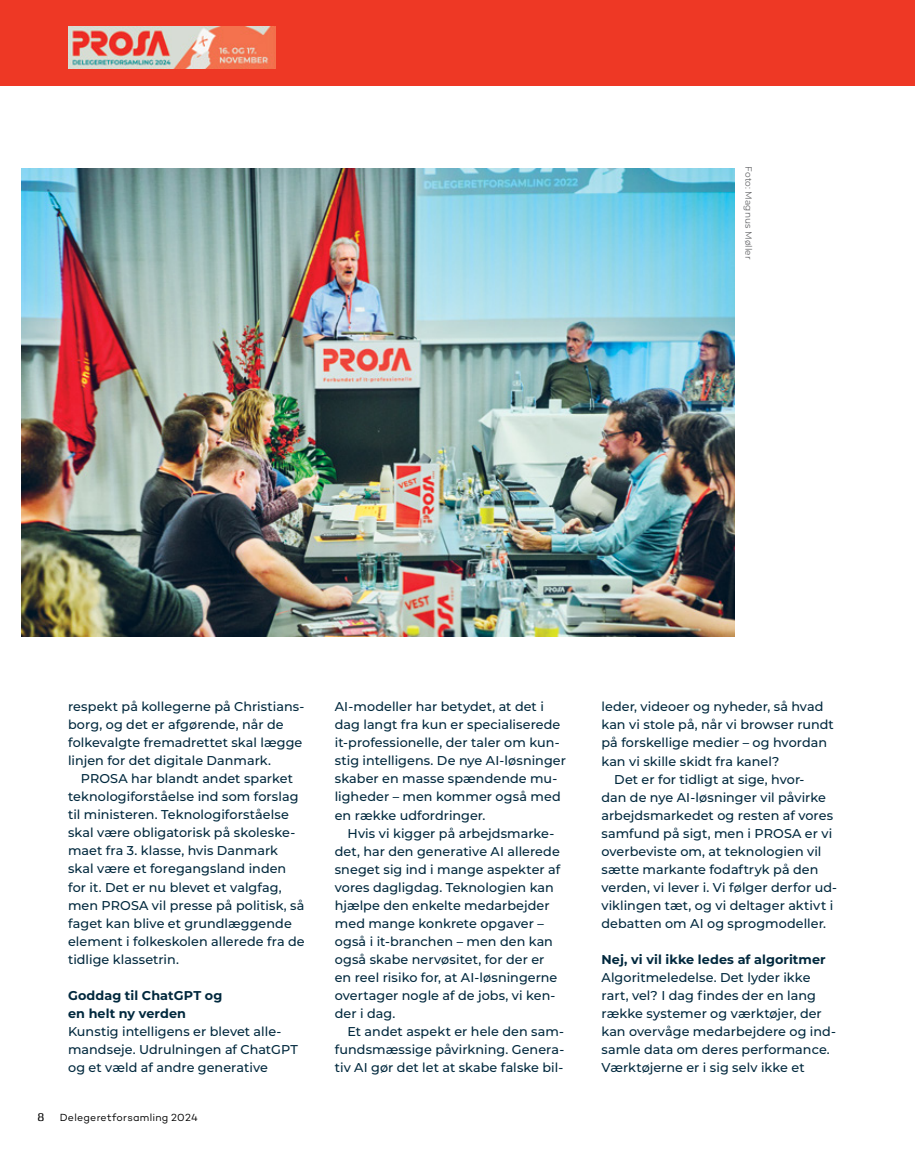
<style>
.page{position:relative;width:915px;height:1149px;background:#fff}
.page>*{position:absolute;margin:0;border:0;box-sizing:border-box;transform-origin:0 0}
.t1{font:500 12.75px/18px "Montserrat";letter-spacing:.005em;color:#00283d}
.t2{font:700 12.75px/18px "Montserrat";letter-spacing:.01em;color:#00283d}
.t3{font:12px "Zetta Sans";color:#000}
.t4{font:10.5px "Campton";letter-spacing:.025em;color:#000}
.t5{font:9px "Montserrat";letter-spacing:.015em;color:#636466}
</style>
<div class="page">
<div style="left:0;top:0;width:914px;height:85px;background:#ee3825"></div>
<img style="left:68px;top:27px;width:207px;height:41px">
<img style="left:21px;top:168px;width:713px;height:468px">
<p class="t5" style="left:754px;top:166px;width:95px;rotate:90deg">Foto: Magnus Møller</p>
<p class="t1" style="left:68px;top:697px;width:238px">respekt på kollegerne på Christians&shy;borg, og det er afgørende, når de folkevalgte fremadrettet skal lægge linjen for det digitale Danmark.</p>
<p class="t1" style="left:68px;top:769px;width:238px;text-indent:13px">PROSA har blandt andet sparket teknologiforståelse ind som forslag til ministeren. Teknologiforståelse skal være obligatorisk på skoleske&shy;maet fra 3. klasse, hvis Danmark skal være et foregangsland inden for it. Det er nu blevet et valgfag, men PROSA vil presse på politisk, så faget kan blive et grundlæggende element i folkeskolen allerede fra de tidlige klassetrin.</p>
<p class="t2" style="left:68px;top:985px;width:156px">Goddag til ChatGPT og en helt ny verden</p>
<p class="t1" style="left:68px;top:1021px;width:231px">Kunstig intelligens er blevet alle&shy;mandseje. Udrulningen af ChatGPT og et væld af andre generative</p>
<p class="t3" style="left:38px;top:1110px;width:8px">8</p>
<p class="t4" style="left:60px;top:1110px;width:139px">Delegeretforsamling 2024</p>
<p class="t1" style="left:334px;top:697px;width:232px">AI-modeller har betydet, at det i dag langt fra kun er specialiserede it-professionelle, der taler om kun&shy;stig intelligens. De nye AI-løsninger skaber en masse spændende mu&shy;ligheder – men kommer også med en række udfordringer.</p>
<p class="t1" style="left:334px;top:823px;width:227px;text-indent:13px">Hvis vi kigger på arbejdsmarke&shy;det, har den generative AI allerede sneget sig ind i mange aspekter af vores dagligdag. Teknologien kan hjælpe den enkelte medarbejder med mange konkrete opgaver – også i it-branchen – men den kan også skabe nervøsitet, for der er en reel risiko for, at AI-løsningerne overtager nogle af de jobs, vi ken&shy;der i dag.</p>
<p class="t1" style="left:334px;top:1021px;width:231px;text-align:justify;text-indent:13px">Et andet aspekt er hele den sam&shy;fundsmæssige påvirkning. Genera&shy;tiv AI gør det let at skabe falske bil-</p>
<p class="t1" style="left:601px;top:697px;width:223px">leder, videoer og nyheder, så hvad</p>
<p class="t1" style="left:601px;top:715px;width:234px">kan vi stole på, når vi browser rundt</p>
<p class="t1" style="left:601px;top:733px;width:227px">på forskellige medier – og hvordan</p>
<p class="t1" style="left:601px;top:751px;width:179px">kan vi skille skidt fra kanel?</p>
<p class="t1" style="left:614px;top:769px;width:192px">Det er for tidligt at sige, hvor-</p>
<p class="t1" style="left:601px;top:787px;width:226px">dan de nye AI-løsninger vil påvirke</p>
<p class="t1" style="left:601px;top:805px;width:233px">arbejdsmarkedet og resten af vores</p>
<p class="t1" style="left:601px;top:823px;width:232px">samfund på sigt, men i PROSA er vi</p>
<p class="t1" style="left:601px;top:841px;width:221px">overbeviste om, at teknologien vil</p>
<p class="t1" style="left:601px;top:859px;width:218px">sætte markante fodaftryk på den</p>
<p class="t1" style="left:601px;top:877px;width:237px">verden, vi lever i. Vi følger derfor ud-</p>
<p class="t1" style="left:601px;top:895px;width:233px">viklingen tæt, og vi deltager aktivt i</p>
<p class="t1" style="left:601px;top:913px;width:226px">debatten om AI og sprogmodeller.</p>
<p class="t2" style="left:601px;top:949px;width:226px">Nej, vi vil ikke ledes af algoritmer</p>
<p class="t1" style="left:601px;top:967px;width:236px">Algoritmeledelse. Det lyder ikke rart, vel? I dag findes der en lang række systemer og værktøjer, der kan overvåge medarbejdere og ind&shy;samle data om deres performance.<br>Værktøjerne er i sig selv ikke et</p>
</div>
